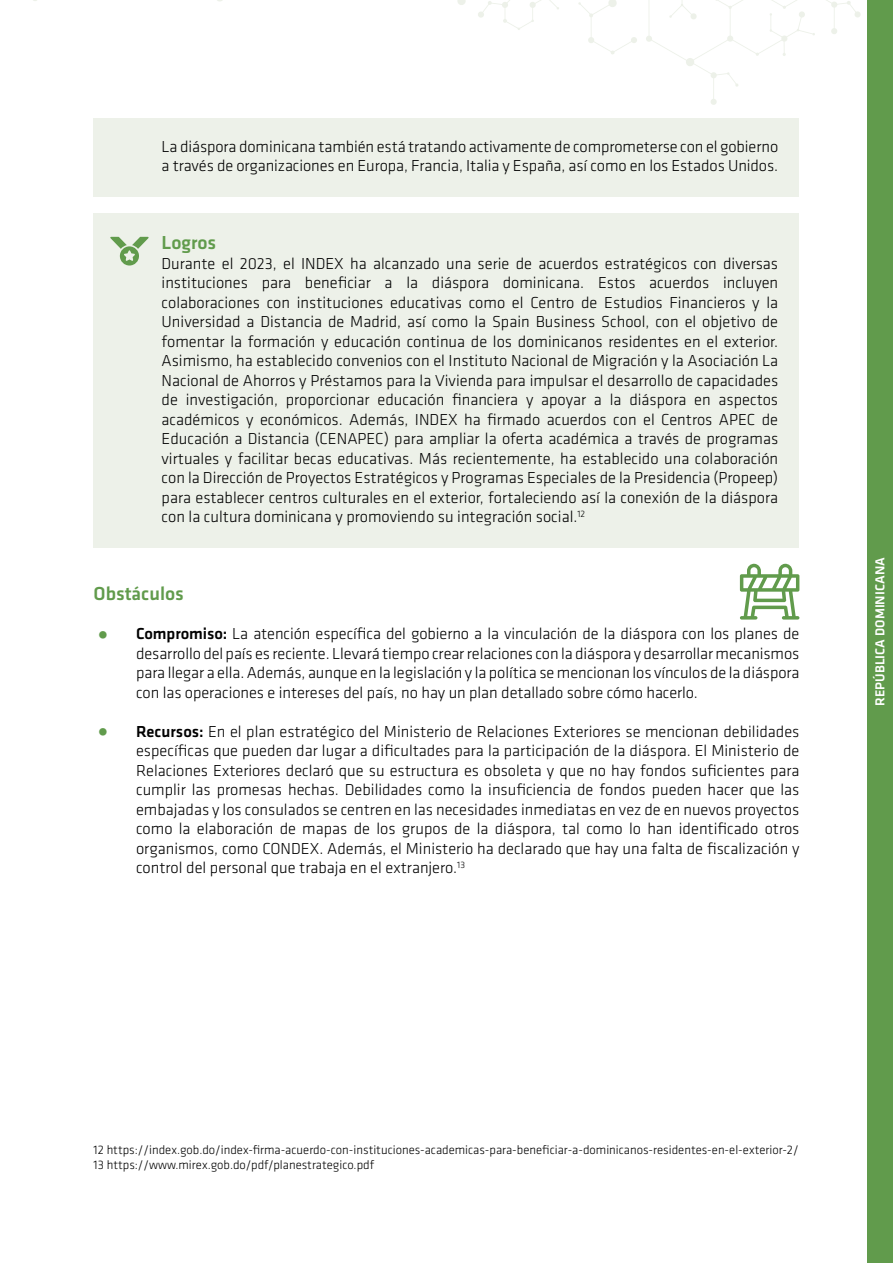
<style>
.page{position:relative;width:893px;height:1263px;background:#fff}
.page>*{position:absolute;margin:0;border:0;box-sizing:border-box;transform-origin:0 0}
.t1{font:500 19.5px "Klavika";color:#619b4c}
.t2{font:300 16.5px/19.5px "Klavika";letter-spacing:-.005em;color:#000;text-align:justify}
.t3{font:500 13.5px "Klavika";color:#fff}
.t4{font:300 12.75px/15.6px "Klavika";color:#000}
.s1{color:#619b4c}
.s2{font-weight:500}
</style>
<div class="page">
<div style="left:867px;top:0;width:26px;height:1263px;background:#619b4c"></div>
<svg style="left:578px;top:0;width:59px;height:54px"></svg>
<svg style="left:457px;top:0;width:102px;height:30px"></svg>
<svg style="left:646px;top:0;width:215px;height:105px"></svg>
<div style="left:94px;top:118px;width:705px;height:78px;background:#edf1e9"></div>
<div style="left:94px;top:213px;width:705px;height:62px;background:#edf1e9"></div>
<div style="left:94px;top:235px;width:705px;height:312px;background:#edf1e9"></div>
<svg style="left:740px;top:563px;width:59px;height:57px"></svg>
<svg style="left:110px;top:237px;width:39px;height:29px"></svg>
<p class="t2" style="left:162px;top:136px;width:618px">La diáspora dominicana también está tratando activamente de comprometerse con el gobierno a través de organizaciones en Europa, Francia, Italia y España, así como en los Estados Unidos.</p>
<p class="t1" style="left:162px;top:229px;width:56px">Logros</p>
<p class="t2" style="left:162px;top:253px;width:618px">Durante el 2023, el INDEX ha alcanzado una serie de acuerdos estratégicos con diversas instituciones para beneficiar a la diáspora dominicana. Estos acuerdos incluyen colaboraciones con instituciones educativas como el Centro de Estudios Financieros y la Universidad a Distancia de Madrid, así como la Spain Business School, con el objetivo de fomentar la formación y educación continua de los dominicanos residentes en el exterior.<br>Asimismo, ha establecido convenios con el Instituto Nacional de Migración y la Asociación La Nacional de Ahorros y Préstamos para la Vivienda para impulsar el desarrollo de capacidades de investigación, proporcionar educación financiera y apoyar a la diáspora en aspectos académicos y económicos. Además, INDEX ha firmado acuerdos con el Centros APEC de Educación a Distancia (CENAPEC) para ampliar la oferta académica a través de programas virtuales y facilitar becas educativas. Más recientemente, ha establecido una colaboración con la Dirección de Proyectos Estratégicos y Programas Especiales de la Presidencia (Propeep) para establecer centros culturales en el exterior, fortaleciendo así la conexión de la diáspora con la cultura dominicana y promoviendo su integración social.<sup>12</sup></p>
<p class="t1" style="left:94px;top:580px;width:92px">Obstáculos</p>
<p class="t2" style="left:136px;top:624px;width:665px;text-indent:-43px"><span class="s1">•</span> <span class="s2">Compromiso:</span> La atención específica del gobierno a la vinculación de la diáspora con los planes de desarrollo del país es reciente. Llevará tiempo crear relaciones con la diáspora y desarrollar mecanismos para llegar a ella. Además, aunque en la legislación y la política se mencionan los vínculos de la diáspora con las operaciones e intereses del país, no hay un plan detallado sobre cómo hacerlo.</p>
<p class="t2" style="left:136px;top:721px;width:665px;text-indent:-43px"><span class="s1">•</span> <span class="s2">Recursos:</span> En el plan estratégico del Ministerio de Relaciones Exteriores se mencionan debilidades específicas que pueden dar lugar a dificultades para la participación de la diáspora. El Ministerio de Relaciones Exteriores declaró que su estructura es obsoleta y que no hay fondos suficientes para cumplir las promesas hechas. Debilidades como la insuficiencia de fondos pueden hacer que las embajadas y los consulados se centren en las necesidades inmediatas en vez de en nuevos proyectos como la elaboración de mapas de los grupos de la diáspora, tal como lo han identificado otros organismos, como CONDEX. Además, el Ministerio ha declarado que hay una falta de fiscalización y control del personal que trabaja en el extranjero.<sup>13</sup></p>
<p class="t3" style="left:871px;top:706px;width:150px;rotate:-90deg">REPÚBLICA DOMINICANA</p>
<p class="t4" style="left:94px;top:1142px;width:707px">12 https://index.gob.do/index-firma-acuerdo-con-instituciones-academicas-para-beneficiar-a-dominicanos-residentes-en-el-exterior-2/<br>13 https://www.mirex.gob.do/pdf/planestrategico.pdf</p>
</div>
